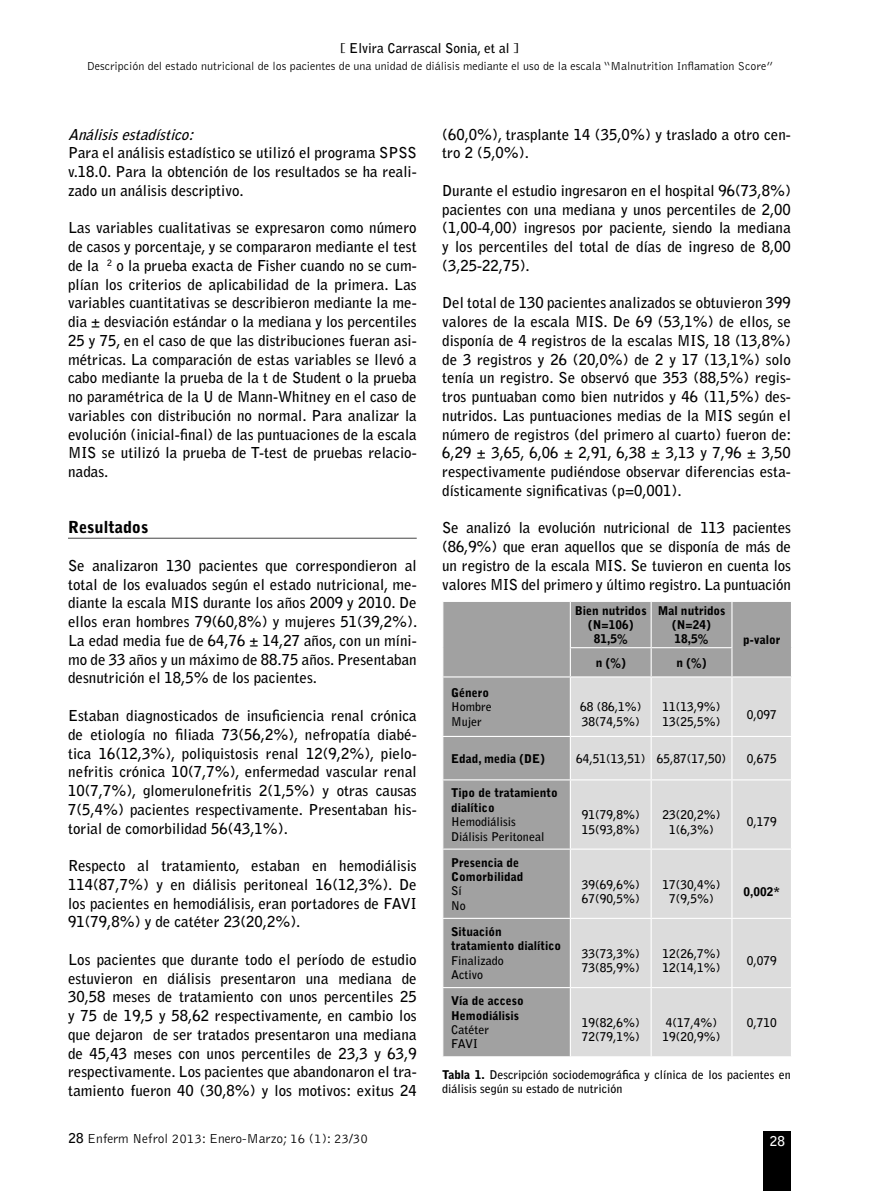
<style>
.page{position:relative;width:893px;height:1191px;background:#fff}
.page>*{position:absolute;margin:0;border:0;box-sizing:border-box;transform-origin:0 0}
.t1{font:900 16.5px "Bell Gothic";color:#000}
.t2{font:700 15px/18.8px "Bell Gothic";color:#000;text-align:justify}
.t3{font:italic 700 15px "Bell Gothic";color:#000}
.t4{font:300 13.5px "Bell Gothic";color:#000}
.t5{font:700 13.5px "Bell Gothic";color:#000}
.t6{font:700 13.5px "Bell Gothic";color:#fff}
.t7{font:700 12px/14.4px "Bell Gothic";color:#000}
.t8{font:900 12px/14.4px "Bell Gothic";color:#000}
.t9{font:300 12px "Bell Gothic";color:#000}
.s1{font-weight:900}
.s2{font-weight:700}
</style>
<div class="page">
<div style="left:764px;top:1131px;width:27px;height:60px;background:#000"></div>
<hr style="left:68px;top:537px;width:349px;height:2px;background:#5a5a5a">
<div style="left:443px;top:602px;width:348px;height:454px;background:#a1a1a1"></div>
<div style="left:571px;top:677px;width:220px;height:379px;background:#dcdcdc"></div>
<hr style="left:570px;top:602px;width:1px;height:45px;background:#fff">
<hr style="left:651px;top:602px;width:1px;height:45px;background:#fff">
<hr style="left:731px;top:602px;width:1px;height:45px;background:#fff">
<hr style="left:570px;top:647px;width:81px;height:1px;background:#fff">
<svg style="left:570px;top:648px;width:1px;height:28px"></svg>
<hr style="left:651px;top:647px;width:81px;height:1px;background:#fff">
<svg style="left:651px;top:648px;width:1px;height:28px"></svg>
<svg style="left:731px;top:648px;width:1px;height:28px"></svg>
<hr style="left:442px;top:676px;width:128px;height:1px;background:#fff">
<hr style="left:570px;top:676px;width:81px;height:1px;background:#fff">
<hr style="left:570px;top:677px;width:1px;height:59px;background:#fff">
<hr style="left:651px;top:676px;width:81px;height:1px;background:#fff">
<hr style="left:651px;top:677px;width:1px;height:59px;background:#fff">
<hr style="left:732px;top:676px;width:60px;height:1px;background:#fff">
<hr style="left:731px;top:677px;width:1px;height:59px;background:#fff">
<hr style="left:442px;top:736px;width:128px;height:1px;background:#fff">
<hr style="left:570px;top:736px;width:81px;height:1px;background:#fff">
<hr style="left:570px;top:737px;width:1px;height:42px;background:#fff">
<hr style="left:651px;top:736px;width:81px;height:1px;background:#fff">
<hr style="left:651px;top:737px;width:1px;height:42px;background:#fff">
<hr style="left:732px;top:736px;width:60px;height:1px;background:#fff">
<hr style="left:731px;top:737px;width:1px;height:42px;background:#fff">
<hr style="left:442px;top:779px;width:128px;height:1px;background:#fff">
<hr style="left:570px;top:779px;width:81px;height:1px;background:#fff">
<hr style="left:570px;top:780px;width:1px;height:68px;background:#fff">
<hr style="left:651px;top:779px;width:81px;height:1px;background:#fff">
<hr style="left:651px;top:780px;width:1px;height:68px;background:#fff">
<hr style="left:732px;top:779px;width:60px;height:1px;background:#fff">
<hr style="left:731px;top:780px;width:1px;height:68px;background:#fff">
<hr style="left:442px;top:848px;width:128px;height:1px;background:#fff">
<hr style="left:570px;top:848px;width:81px;height:1px;background:#fff">
<hr style="left:570px;top:849px;width:1px;height:68px;background:#fff">
<hr style="left:651px;top:848px;width:81px;height:1px;background:#fff">
<hr style="left:651px;top:849px;width:1px;height:68px;background:#fff">
<hr style="left:732px;top:848px;width:60px;height:1px;background:#fff">
<hr style="left:731px;top:849px;width:1px;height:68px;background:#fff">
<hr style="left:442px;top:917px;width:128px;height:2px;background:#fff">
<hr style="left:570px;top:917px;width:81px;height:2px;background:#fff">
<hr style="left:570px;top:919px;width:1px;height:68px;background:#fff">
<hr style="left:651px;top:917px;width:81px;height:2px;background:#fff">
<hr style="left:651px;top:919px;width:1px;height:68px;background:#fff">
<hr style="left:732px;top:917px;width:60px;height:2px;background:#fff">
<hr style="left:731px;top:919px;width:1px;height:68px;background:#fff">
<hr style="left:442px;top:987px;width:128px;height:1px;background:#fff">
<hr style="left:570px;top:987px;width:81px;height:1px;background:#fff">
<hr style="left:570px;top:988px;width:1px;height:68px;background:#fff">
<hr style="left:651px;top:987px;width:81px;height:1px;background:#fff">
<hr style="left:651px;top:988px;width:1px;height:68px;background:#fff">
<hr style="left:732px;top:987px;width:60px;height:1px;background:#fff">
<hr style="left:731px;top:988px;width:1px;height:68px;background:#fff">
<p class="t5" style="left:340px;top:43px;width:180px">[ Elvira Carrascal Sonia, et al ]</p>
<p class="t9" style="left:87px;top:61px;width:688px">Descripción del estado nutricional de los pacientes de una unidad de diálisis mediante el uso de la escala “Malnutrition Inflamation Score”</p>
<p class="t3" style="left:68px;top:128px;width:131px">Análisisestadístico:</p>
<p class="t2" style="left:68px;top:145px;width:350px">Para el análisis estadístico se utilizó el programa SPSS v.18.0. Para la obtención de los resultados se ha reali&shy;zado un análisis descriptivo.</p>
<p class="t2" style="left:68px;top:220px;width:350px">Las variables cualitativas se expresaron como número de casos y porcentaje, y se compararon mediante el test de la <sup>2</sup> o la prueba exacta de Fisher cuando no se cum&shy;plían los criterios de aplicabilidad de la primera. Las variables cuantitativas se describieron mediante la me&shy;dia ± desviación estándar o la mediana y los percentiles 25 y 75, en el caso de que las distribuciones fueran asi&shy;métricas. La comparación de estas variables se llevó a cabo mediante la prueba de la t de Student o la prueba no paramétrica de la U de Mann-Whitney en el caso de variables con distribución no normal. Para analizar la evolución (inicial-final) de las puntuaciones de la escala MIS se utilizó la prueba de T-test de pruebas relacio&shy;nadas.</p>
<p class="t1" style="left:68px;top:521px;width:82px">Resultados</p>
<p class="t2" style="left:68px;top:557px;width:351px">Se analizaron 130 pacientes que correspondieron al total de los evaluados según el estado nutricional, me&shy;diante la escala MIS durante los años 2009 y 2010. De ellos eran hombres 79(60,8%) y mujeres 51(39,2%).<br>La edad media fue de 64,76 ± 14,27 años, con un míni&shy;mo de 33 años y un máximo de 88.75 años. Presentaban desnutrición el 18,5% de los pacientes.</p>
<p class="t2" style="left:68px;top:707px;width:350px">Estaban diagnosticados de insuficiencia renal crónica de etiología no filiada 73(56,2%), nefropatía diabé&shy;tica 16(12,3%), poliquistosis renal 12(9,2%), pielo&shy;nefritis crónica 10(7,7%), enfermedad vascular renal 10(7,7%), glomerulonefritis 2(1,5%) y otras causas 7(5,4%) pacientes respectivamente. Presentaban his&shy;torial de comorbilidad 56(43,1%).</p>
<p class="t2" style="left:68px;top:857px;width:350px">Respecto al tratamiento, estaban en hemodiálisis 114(87,7%) y en diálisis peritoneal 16(12,3%). De los pacientes en hemodiálisis, eran portadores de FAVI 91(79,8%) y de catéter 23(20,2%).</p>
<p class="t2" style="left:68px;top:951px;width:350px">Los pacientes que durante todo el período de estudio estuvieron en diálisis presentaron una mediana de 30,58 meses de tratamiento con unos percentiles 25 y 75 de 19,5 y 58,62 respectivamente, en cambio los que dejaron de ser tratados presentaron una mediana de 45,43 meses con unos percentiles de 23,3 y 63,9 respectivamente. Los pacientes que abandonaron el tra&shy;tamiento fueron 40 (30,8%) y los motivos: exitus 24</p>
<p class="t2" style="left:442px;top:126px;width:350px">(60,0%), trasplante 14 (35,0%) y traslado a otro cen&shy;tro 2 (5,0%).</p>
<p class="t2" style="left:442px;top:182px;width:350px">Durante el estudio ingresaron en el hospital 96(73,8%) pacientes con una mediana y unos percentiles de 2,00 (1,00-4,00) ingresos por paciente, siendo la mediana y los percentiles del total de días de ingreso de 8,00 (3,25-22,75).</p>
<p class="t2" style="left:442px;top:295px;width:351px">Del total de 130 pacientes analizados se obtuvieron 399 valores de la escala MIS. De 69 (53,1%) de ellos, se disponía de 4 registros de la escalas MIS, 18 (13,8%) de 3 registros y 26 (20,0%) de 2 y 17 (13,1%) solo tenía un registro. Se observó que 353 (88,5%) regis&shy;tros puntuaban como bien nutridos y 46 (11,5%) des&shy;nutridos. Las puntuaciones medias de la MIS según el número de registros (del primero al cuarto) fueron de:<br>6,29 ± 3,65, 6,06 ± 2,91, 6,38 ± 3,13 y 7,96 ± 3,50 respectivamente pudiéndose observar diferencias esta&shy;dísticamente significativas (p=0,001).</p>
<p class="t2" style="left:442px;top:520px;width:350px">Se analizó la evolución nutricional de 113 pacientes (86,9%) que eran aquellos que se disponía de más de un registro de la escala MIS. Se tuvieron en cuenta los valores MIS del primero y último registro. La puntuación</p>
<p class="t8" style="left:575px;top:604px;width:73px;text-align:center">Bien nutridos (N=106)<br>81,5%</p>
<p class="t8" style="left:658px;top:604px;width:69px;text-align:center">Mal nutridos (N=24)<br>18,5%</p>
<p class="t8" style="left:743px;top:633px;width:39px">p-valor</p>
<p class="t8" style="left:596px;top:656px;width:31px">n (%)</p>
<p class="t8" style="left:677px;top:656px;width:31px">n (%)</p>
<p class="t8" style="left:451px;top:686px;width:40px">Género</p>
<p class="t7" style="left:451px;top:701px;width:42px">Hombre<br>Mujer</p>
<p class="t7" style="left:580px;top:701px;width:63px">68 (86,1%)<br>38(74,5%)</p>
<p class="t7" style="left:662px;top:701px;width:60px">11(13,9%)<br>13(25,5%)</p>
<p class="t7" style="left:747px;top:708px;width:32px">0,097</p>
<p class="t8" style="left:451px;top:752px;width:95px">Edad, media (DE)</p>
<p class="t7" style="left:576px;top:752px;width:152px">64,51(13,51) 65,87(17,50)</p>
<p class="t7" style="left:747px;top:752px;width:32px">0,675</p>
<p class="t8" style="left:451px;top:787px;width:108px">Tipo de tratamiento dialítico</p>
<p class="t7" style="left:451px;top:815px;width:95px">Hemodiálisis<br>Diálisis Peritoneal</p>
<p class="t7" style="left:582px;top:808px;width:60px">91(79,8%)<br>15(93,8%)</p>
<p class="t7" style="left:662px;top:808px;width:60px;text-align:center">23(20,2%)<br>1(6,3%)</p>
<p class="t7" style="left:747px;top:816px;width:32px">0,179</p>
<p class="t8" style="left:451px;top:856px;width:74px">Presencia de<br>Comorbilidad</p>
<p class="t7" style="left:451px;top:884px;width:16px">Sí<br>No</p>
<p class="t7" style="left:582px;top:878px;width:60px">39(69,6%)<br>67(90,5%)</p>
<p class="t7" style="left:662px;top:878px;width:60px;text-align:center">17(30,4%)<br>7(9,5%)</p>
<p class="t8" style="left:743px;top:885px;width:38px">0,002*</p>
<p class="t8" style="left:451px;top:925px;width:112px">Situación tratamiento dialítico</p>
<p class="t7" style="left:451px;top:954px;width:54px">Finalizado<br>Activo</p>
<p class="t7" style="left:582px;top:947px;width:60px">33(73,3%)<br>73(85,9%)</p>
<p class="t7" style="left:662px;top:947px;width:60px">12(26,7%)<br>12(14,1%)</p>
<p class="t7" style="left:747px;top:954px;width:32px">0,079</p>
<p class="t8" style="left:451px;top:994px;width:74px">Vía de acceso<br>Hemodiálisis</p>
<p class="t7" style="left:451px;top:1023px;width:39px">Catéter<br>FAVI</p>
<p class="t7" style="left:582px;top:1016px;width:60px">19(82,6%)<br>72(79,1%)</p>
<p class="t7" style="left:662px;top:1016px;width:60px">4(17,4%)<br>19(20,9%)</p>
<p class="t7" style="left:747px;top:1016px;width:32px">0,710</p>
<p class="t7" style="left:442px;top:1068px;width:350px"><span class="s1">Tabla 1.</span> Descripción sociodemográfica y clínica de los pacientes en diálisis según su estado de nutrición</p>
<p class="t4" style="left:69px;top:1133px;width:301px"><span class="s2">28</span> Enferm Nefrol 2013: Enero-Marzo; 16 (1): 23/30</p>
<p class="t6" style="left:770px;top:1135px;width:17px">28</p>
</div>
